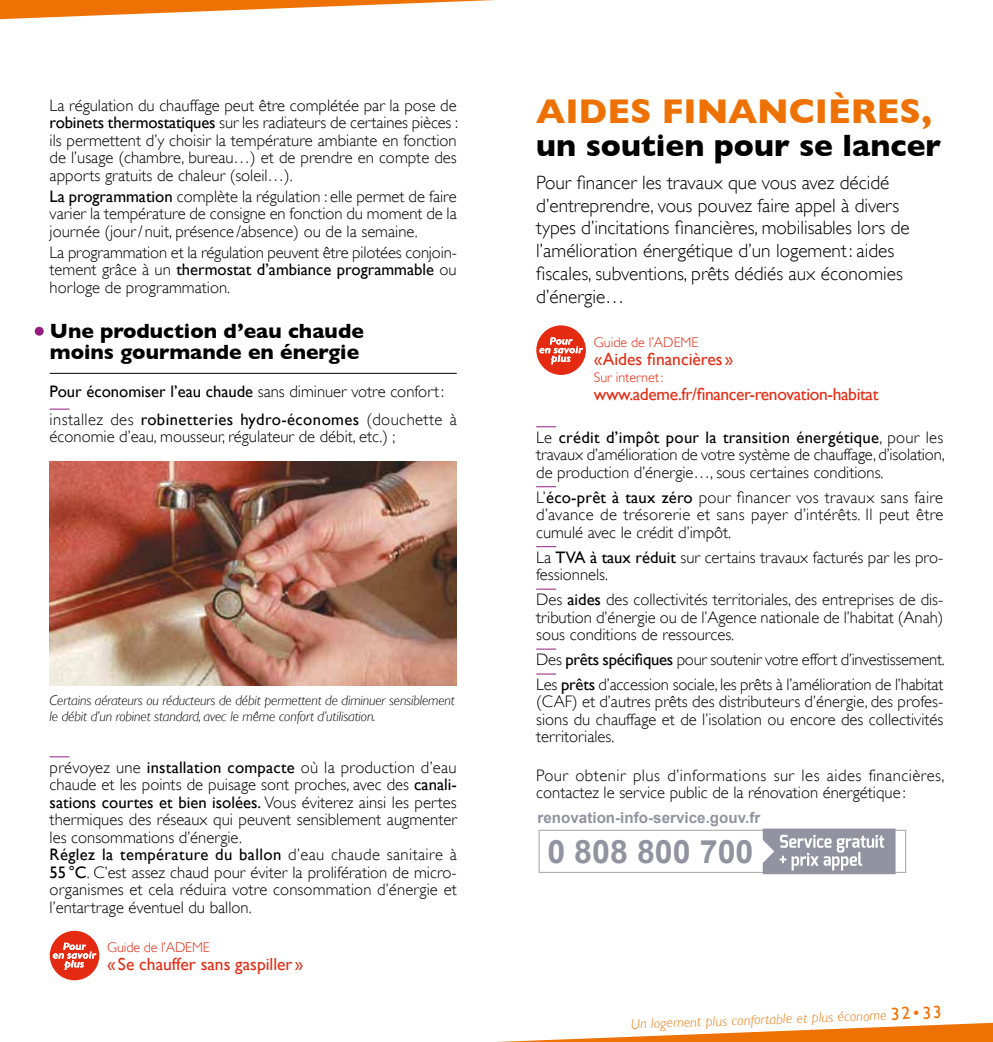
<style>
.page{position:relative;width:993px;height:1042px;background:#fff}
.page>*{position:absolute;margin:0;border:0;box-sizing:border-box;transform-origin:0 0}
.t1{font:700 35px "Gill Sans";color:#ee7203}
.t2{font:700 32.2px "Arial";color:#9293a1}
.t3{font:700 31.5px "Gill Sans";color:#000}
.t4{font:700 21px/21px "Gill Sans";color:#000}
.t5{font:300 19.25px/22.8px "Gill Sans";color:#000}
.t6{font:17.5px "Gill Sans";letter-spacing:-.005em;color:#e52a12}
.t7{font:300 16.62px/17.5px "Gill Sans";color:#000;text-align:justify}
.t8{font:16.62px/28.3px "Gill Sans";color:#000}
.t9{font:700 15.22px "Arial";color:#9293a1}
.t10{font:italic 300 14px/15.8px "Gill Sans";letter-spacing:-.01em;color:#000}
.t11{font:italic 300 14px "Gill Sans";color:#ee7203}
.t12{font:300 14px "Gill Sans";color:#e52a12}
.s1{font-weight:400}
.s2{font-weight:300}
.s3{font-weight:400;font-style:normal;font-size:17.5px}
.s4{font-style:normal;font-size:17.5px}
</style>
<div class="page">
<svg style="left:0;top:0;width:495px;height:20px"></svg>
<svg style="left:497px;top:1022px;width:495px;height:20px"></svg>
<hr style="left:50px;top:373px;width:406px;height:1px;background:#000">
<svg style="left:50px;top:409px;width:19px;height:1px"></svg>
<svg style="left:50px;top:756px;width:19px;height:1px"></svg>
<div style="left:35px;top:327px;width:9px;height:9px;background:#951b81;border-radius:50%"></div>
<img style="left:50px;top:461px;width:406px;height:225px">
<svg style="left:50px;top:931px;width:49px;height:49px"></svg>
<svg style="left:536px;top:426px;width:20px;height:1px"></svg>
<svg style="left:536px;top:486px;width:20px;height:1px"></svg>
<svg style="left:536px;top:546px;width:20px;height:1px"></svg>
<svg style="left:536px;top:589px;width:20px;height:1px"></svg>
<svg style="left:536px;top:649px;width:20px;height:1px"></svg>
<svg style="left:536px;top:673px;width:20px;height:1px"></svg>
<svg style="left:536px;top:325px;width:49px;height:50px"></svg>
<svg style="left:538px;top:828px;width:367px;height:46px"></svg>
<p class="t7" style="left:50px;top:96px;width:410px">La régulation du chauffage peut être complétée par la pose de <span class="s1">robinets thermostatiques</span> sur les radiateurs de certaines pièces : ils permettent d’y choisir la température ambiante en fonction de l’usage (chambre, bureau…) et de prendre en compte des apports gratuits de chaleur (soleil…).</p>
<p class="t7" style="left:50px;top:187px;width:408px"><span class="s1">La programmation</span> complète la régulation : elle permet de faire varier la température de consigne en fonction du moment de la journée (jour/ nuit, présence /absence) ou de la semaine.</p>
<p class="t7" style="left:50px;top:243px;width:408px">La programmation et la régulation peuvent être pilotées conjoin&shy;tement grâce à un <span class="s1">thermostat d’ambiance programmable</span> ou horloge de programmation.</p>
<p class="t4" style="left:50px;top:320px;width:315px">Une production d’eau chaude moins gourmande en énergie</p>
<p class="t8" style="left:50px;top:376px;width:408px">Pour économiser l’eau chaude <span class="s2">sans diminuer votre confort: installez des</span> robinetteries hydro-économes <span class="s2">(douchette à</span></p>
<p class="t7" style="left:50px;top:428px;width:347px">économie d’eau, mousseur, régulateur de débit, etc.) ;</p>
<p class="t10" style="left:50px;top:693px;width:406px">Certains aérateurs ou réducteurs de débit permettent de diminuer sensiblement le débit d’un robinet standard, avec le même confort d’utilisation.</p>
<p class="t7" style="left:50px;top:758px;width:408px;text-align:left">prévoyez une <span class="s1">installation compacte</span> où la production d’eau chaude et les points de puisage sont proches, avec des <span class="s1">canali&shy;sations courtes et bien isolées.</span> Vous éviterez ainsi les pertes thermiques des réseaux qui peuvent sensiblement augmenter les consommations d’énergie.<br><span class="s1">Réglez la température du ballon</span> d’eau chaude sanitaire à <span class="s1">55 °C</span>. C’est assez chaud pour éviter la prolifération de micro&shy;organismes et cela réduira votre consommation d’énergie et l’entartrage éventuel du ballon.</p>
<p class="t12" style="left:107px;top:940px;width:104px">Guide de l’ADEME</p>
<p class="t6" style="left:107px;top:954px;width:197px">« Se chauffer sans gaspiller »</p>
<h1 class="t1" style="left:536px;top:91px;width:397px">AIDES FINANCIÈRES,</h1>
<h3 class="t3" style="left:536px;top:127px;width:406px">un soutien pour se lancer</h3>
<p class="t5" style="left:536px;top:171px;width:375px">Pour financer les travaux que vous avez décidé d’entreprendre, vous pouvez faire appel à divers types d’incitations financières, mobilisables lors de l’amélioration énergétique d’un logement: aides fiscales, subventions, prêts dédiés aux économies d’énergie…</p>
<p class="t12" style="left:593px;top:334px;width:106px">Guide de l’ADEME</p>
<p class="t6" style="left:593px;top:348px;width:141px">«Aides financières »</p>
<p class="t12" style="left:593px;top:369px;width:71px">Sur internet:</p>
<p class="t6" style="left:593px;top:383px;width:286px">www.ademe.fr/financer-renovation-habitat</p>
<p class="t7" style="left:536px;top:428px;width:410px">Le <span class="s1">crédit d’impôt pour la transition énergétique</span>, pour les travaux d’amélioration de votre système de chauffage, d’isolation, de production d’énergie…, sous certaines conditions.</p>
<p class="t7" style="left:536px;top:488px;width:408px">L’<span class="s1">éco-prêt à taux zéro</span> pour financer vos travaux sans faire d’avance de trésorerie et sans payer d’intérêts. Il peut être cumulé avec le crédit d’impôt.</p>
<p class="t7" style="left:536px;top:548px;width:408px">La <span class="s1">TVA à taux réduit</span> sur certains travaux facturés par les pro&shy;fessionnels.</p>
<p class="t7" style="left:536px;top:591px;width:408px">Des <span class="s1">aides</span> des collectivités territoriales, des entreprises de dis&shy;tribution d’énergie ou de l’Agence nationale de l’habitat (Anah) sous conditions de ressources.</p>
<p class="t7" style="left:536px;top:647px;width:410px;line-height:25px">Des <span class="s1">prêts spécifiques</span> pour soutenir votre effort d’investissement.<br>Les <span class="s1">prêts</span> d’accession sociale, les prêts à l’amélioration de l’habitat</p>
<p class="t7" style="left:536px;top:693px;width:408px">(CAF) et d’autres prêts des distributeurs d’énergie, des profes&shy;sions du chauffage et de l’isolation ou encore des collectivités territoriales.</p>
<p class="t7" style="left:536px;top:766px;width:409px">Pour obtenir plus d’informations sur les aides financières, contactez le service public de la rénovation énergétique :</p>
<h2 class="t2" style="left:547px;top:830px;width:207px">0 808 800 700</h2>
<p class="t9" style="left:537px;top:807px;width:224px">renovation-info-service.gouv.fr</p>
<p class="t11" style="left:630px;top:1016px;width:312px;rotate:-2deg">Un logement plus confortable et plus économe <span class="s3">32</span><span class="s4">•</span><span class="s3">33</span></p>
</div>
